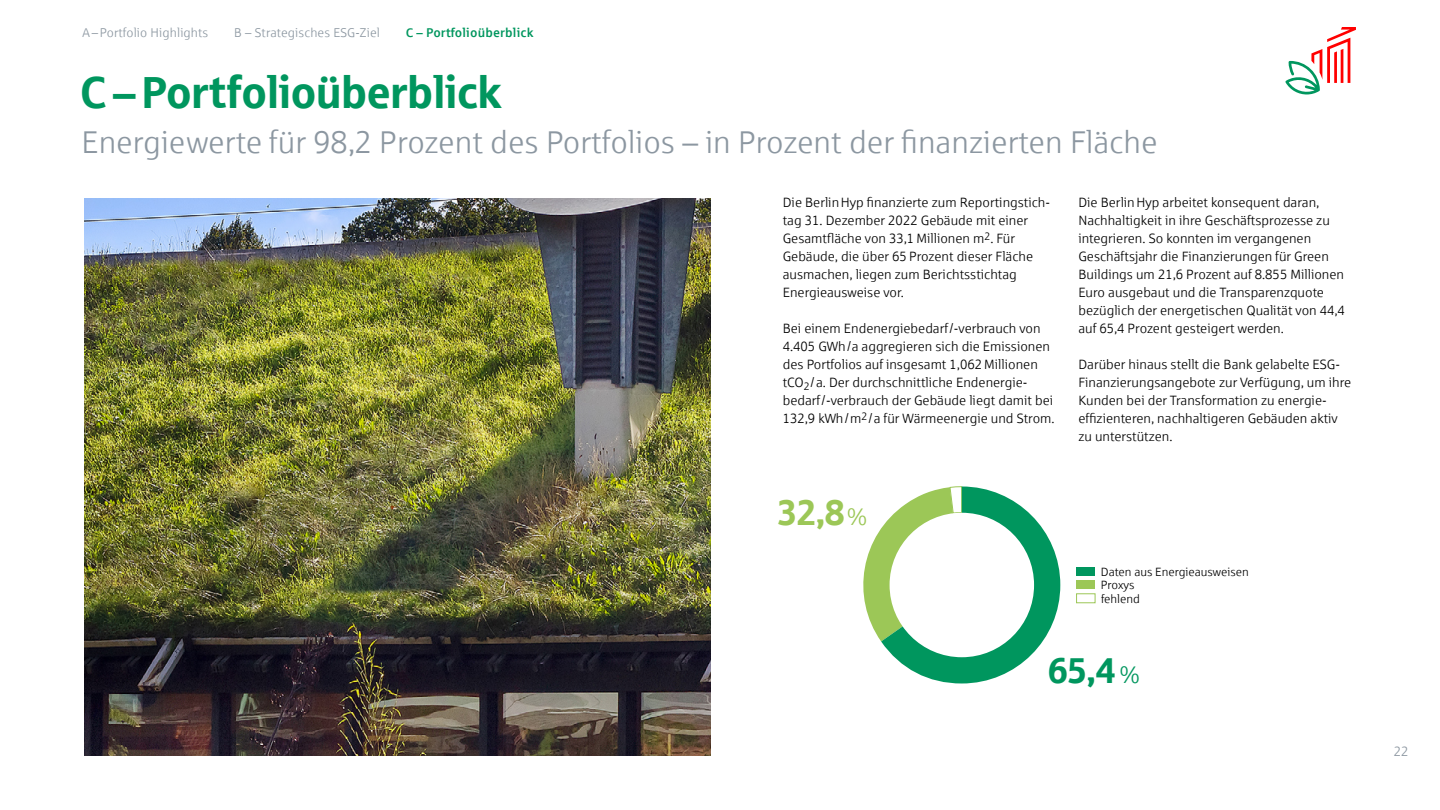
<style>
.page{position:relative;width:1440px;height:810px;background:#fff}
.page>*{position:absolute;margin:0;border:0;box-sizing:border-box;transform-origin:0 0}
.t1{font:45px "Sparkasse Head";letter-spacing:.01em;color:#00965e}
.t2{font:36px "Sparkasse Head";color:#00965e}
.t3{font:36px "Sparkasse Head";color:#9cc757}
.t4{font:31.5px "Sparkasse Lt";color:#8c97a1}
.t5{font:13.5px/18px "Sparkasse Lt";color:#000}
.t6{font:13.5px "Sparkasse Lt";color:#8c97a1}
.t7{font:12.75px "Sparkasse Lt";letter-spacing:.01em;color:#8c97a1}
.t8{font:500 12.75px "Sparkasse";letter-spacing:.01em;color:#00965e}
.t9{font:12px/13.5px "Sparkasse Lt";color:#000}
.s1{font-family:"Sparkasse Lt";font-size:22.5px}
</style>
<div class="page">
<img style="left:84px;top:198px;width:1012px;height:558px">
<svg style="left:1285px;top:27px;width:71px;height:68px"></svg>
<div style="left:783px;top:189px;width:573px;height:256px;background:#fff"></div>
<svg style="left:850px;top:486px;width:210px;height:197px"></svg>
<div style="left:890px;top:513px;width:144px;height:144px;background:#fff;border-radius:50%"></div>
<div style="left:1076px;top:567px;width:175px;height:36px;background:#fff"></div>
<div style="left:1076px;top:567px;width:19px;height:9px;background:#00965e"></div>
<div style="left:1076px;top:580px;width:19px;height:9px;background:#9cc757"></div>
<div style="left:1076px;top:594px;width:19px;height:9px;background:#fff;border:1px solid #9cc757"></div>
<p class="t7" style="left:82px;top:24px;width:128px">A– Portfolio Highlights</p>
<p class="t7" style="left:234px;top:24px;width:147px">B – Strategisches ESG-Ziel</p>
<p class="t8" style="left:406px;top:24px;width:129px">C – Portfolioüberblick</p>
<h1 class="t1" style="left:80px;top:64px;width:423px">C– Portfolioüberblick</h1>
<h3 class="t4" style="left:82px;top:123px;width:1077px">Energiewerte für 98,2 Prozent des Portfolios – in Prozent der finanzierten Fläche</h3>
<p class="t5" style="left:783px;top:193px;width:267px">Die BerlinHyp finanzierte zum Reportingstich&shy;tag 31. Dezember 2022 Gebäude mit einer Gesamtfläche von 33,1 Millionen m<sup>2</sup>. Für Gebäude, die über 65 Prozent dieser Fläche ausmachen, liegen zum Berichtsstichtag Energieausweise vor.</p>
<p class="t5" style="left:783px;top:319px;width:273px">Bei einem Endenergiebedarf/-verbrauch von 4.405 GWh/a aggregieren sich die Emissionen des Portfolios auf insgesamt 1,062 Millionen tCO<sub>2</sub>/a. Der durchschnittliche Endenergie&shy;bedarf/-verbrauch der Gebäude liegt damit bei 132,9 kWh/m<sup>2</sup>/a für Wärmeenergie und Strom.</p>
<p class="t5" style="left:1078px;top:193px;width:268px">Die BerlinHyp arbeitet konsequent daran, Nachhaltigkeit in ihre Geschäftsprozesse zu integrieren. So konnten im vergangenen Geschäftsjahr die Finanzierungen für Green Buildings um 21,6 Prozent auf 8.855 Millionen Euro ausgebaut und die Transparenzquote bezüglich der energetischen Qualität von 44,4 auf 65,4 Prozent gesteigert werden.</p>
<p class="t5" style="left:1078px;top:355px;width:274px">Darüber hinaus stellt die Bank gelabelte ESG-Finanzierungsangebote zur Verfügung, um ihre Kunden bei der Transformation zu energie&shy;effizienteren, nachhaltigeren Gebäuden aktiv zu unterstützen.</p>
<h2 class="t3" style="left:778px;top:490px;width:92px">32,8<span class="s1">%</span></h2>
<p class="t9" style="left:1101px;top:565px;width:149px">Daten aus Energieausweisen<br>Proxys<br>fehlend</p>
<h2 class="t2" style="left:1048px;top:648px;width:94px">65,4 <span class="s1">%</span></h2>
<p class="t6" style="left:1394px;top:743px;width:16px">22</p>
</div>
